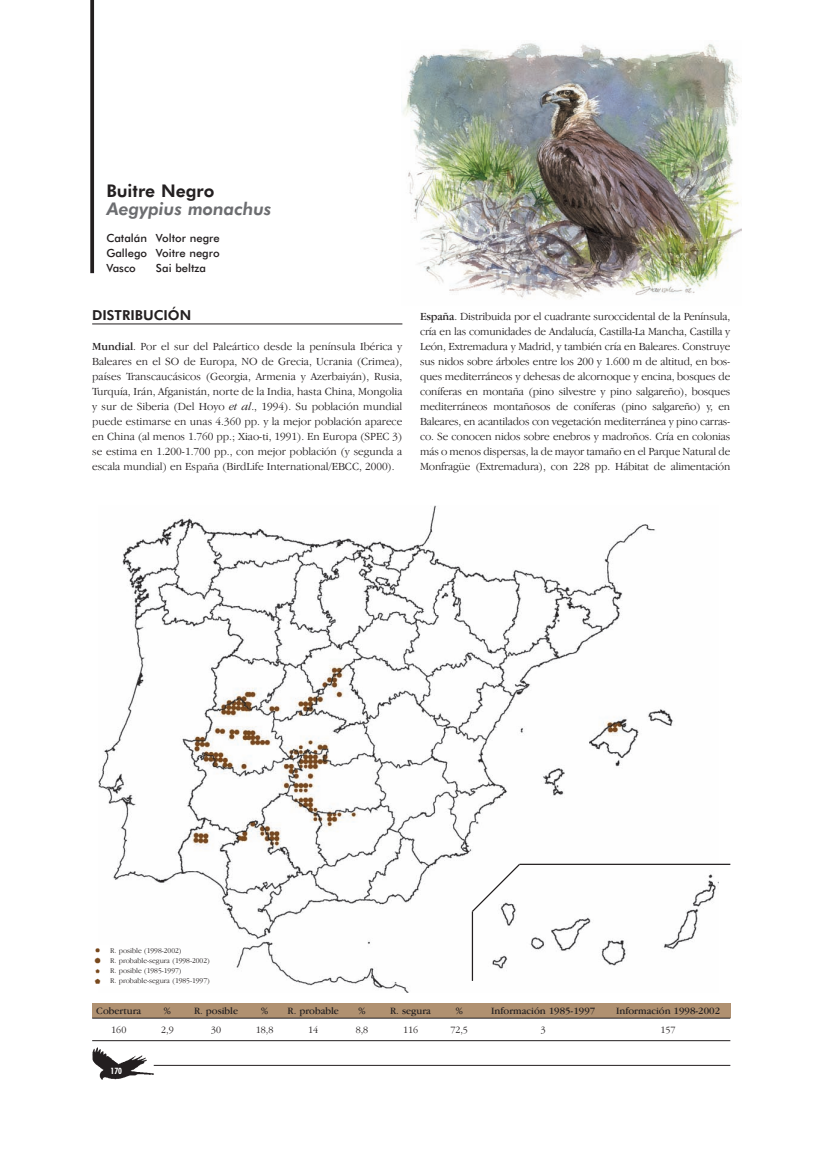
<style>
.page{position:relative;width:819px;height:1156px;background:#fff}
.page>*{position:absolute;margin:0;border:0;box-sizing:border-box;transform-origin:0 0}
.t1{font:italic 800 17.5px "Futura BT";color:#6c6d70}
.t2{font:800 17.5px "Futura BT";color:#231f20}
.t3{font:800 13.75px "Futura BT";color:#231f20}
.t4{font:300 11.25px/15px "Garamond IT Cby BT";letter-spacing:-.005em;color:#231f20;text-align:justify}
.t5{font:500 11.25px/15px "Futura BT";color:#231f20;text-align:justify}
.t6{font:10px "Garamond IT Cby BT";color:#231f20}
.t7{font:300 10px "Garamond IT Cby BT";color:#231f20}
.t8{font:700 condensed 8.75px "Futura BT";color:#fff}
.t9{font:300 7.5px/10px "Garamond IT Cby BT";color:#231f20}
.s1{font-weight:400}
.s2{font-style:italic}
</style>
<div class="page">
<hr style="left:92px;top:323px;width:310px;height:1px;background:#231f20">
<img style="left:402px;top:43px;width:339px;height:256px">
<svg style="left:90px;top:0;width:4px;height:273px"></svg>
<img style="left:98px;top:505px;width:620px;height:487px">
<div style="left:92px;top:1002px;width:638px;height:15px;background:#b09171"></div>
<hr style="left:92px;top:1017px;width:638px;height:1px;background:#231f20">
<hr style="left:92px;top:1040px;width:638px;height:1px;background:#231f20">
<img style="left:94px;top:945px;width:14px;height:40px">
<img style="left:92px;top:1047px;width:68px;height:33px">
<hr style="left:154px;top:1064px;width:576px;height:1px;background:#231f20">
<hr style="left:472px;top:911px;width:1px;height:69px;background:#231f20">
<svg style="left:470px;top:862px;width:51px;height:51px"></svg>
<hr style="left:519px;top:863px;width:211px;height:1px;background:#231f20">
<h1 class="t2" style="left:106px;top:184px;width:109px">Buitre Negro</h1>
<h1 class="t1" style="left:106px;top:202px;width:167px">Aegypius monachus</h1>
<p class="t5" style="left:106px;top:232px;width:115px">Catalán Voltor negre Gallego Voitre negro Vasco</p>
<p class="t5" style="left:156px;top:262px;width:52px">Sai beltza</p>
<p class="t3" style="left:92px;top:309px;width:101px">DISTRIBUCIÓN</p>
<p class="t4" style="left:92px;top:340px;width:312px"><span class="s1">Mundial</span>. Por el sur del Paleártico desde la península Ibérica y Baleares en el SO de Europa, NO de Grecia, Ucrania (Crimea), países Transcaucásicos (Georgia, Armenia y Azerbaiyán), Rusia, Turquía, Irán, Afganistán, norte de la India, hasta China, Mongolia y sur de Siberia (Del Hoyo <span class="s2">et al</span>., 1994). Su población mundial puede estimarse en unas 4.360 pp. y la mejor población aparece en China (al menos 1.760 pp.; Xiao-ti, 1991). En Europa (SPEC 3) se estima en 1.200-1.700 pp., con mejor población (y segunda a escala mundial) en España (BirdLife International/EBCC, 2000).</p>
<p class="t4" style="left:420px;top:310px;width:312px"><span class="s1">España</span>. Distribuida por el cuadrante suroccidental de la Península, cría en las comunidades de Andalucía, Castilla-La Mancha, Castilla y León, Extremadura y Madrid, y también cría en Baleares. Construye sus nidos sobre árboles entre los 200 y 1.600 m de altitud, en bos&shy;ques mediterráneos y dehesas de alcornoque y encina, bosques de coníferas en montaña (pino silvestre y pino salgareño), bosques mediterráneos montañosos de coníferas (pino salgareño) y, en Baleares, en acantilados con vegetación mediterránea y pino carras&shy;co. Se conocen nidos sobre enebros y madroños. Cría en colonias más o menos dispersas, la de mayor tamaño en el Parque Natural de Monfragüe (Extremadura), con 228 pp. Hábitat de alimentación</p>
<p class="t9" style="left:110px;top:946px;width:101px">R. posible (1998-2002)<br>R. probable-segura (1998-2002)<br>R. posible (1985-1997)<br>R. probable-segura (1985-1997)</p>
<p class="t6" style="left:96px;top:1007px;width:46px">Cobertura</p>
<p class="t7" style="left:111px;top:1025px;width:17px">160</p>
<p class="t8" style="left:110px;top:1066px;width:13px">170</p>
<p class="t6" style="left:164px;top:1007px;width:9px">%</p>
<p class="t7" style="left:161px;top:1025px;width:14px">2,9</p>
<p class="t6" style="left:194px;top:1007px;width:46px">R. posible</p>
<p class="t7" style="left:211px;top:1025px;width:12px">30</p>
<p class="t6" style="left:261px;top:1007px;width:9px">%</p>
<p class="t7" style="left:256px;top:1025px;width:19px">18,8</p>
<p class="t6" style="left:287px;top:1007px;width:53px">R. probable</p>
<p class="t7" style="left:308px;top:1025px;width:12px">14</p>
<p class="t6" style="left:358px;top:1007px;width:9px">%</p>
<p class="t7" style="left:355px;top:1025px;width:14px">8,8</p>
<p class="t6" style="left:390px;top:1007px;width:42px">R. segura</p>
<p class="t7" style="left:403px;top:1025px;width:17px">116</p>
<p class="t6" style="left:455px;top:1007px;width:9px">%</p>
<p class="t7" style="left:450px;top:1025px;width:19px">72,5</p>
<p class="t6" style="left:491px;top:1007px;width:105px">Información 1985-1997</p>
<p class="t7" style="left:540px;top:1025px;width:7px">3</p>
<p class="t6" style="left:616px;top:1007px;width:105px">Información 1998-2002</p>
<p class="t7" style="left:660px;top:1025px;width:17px">157</p>
</div>
